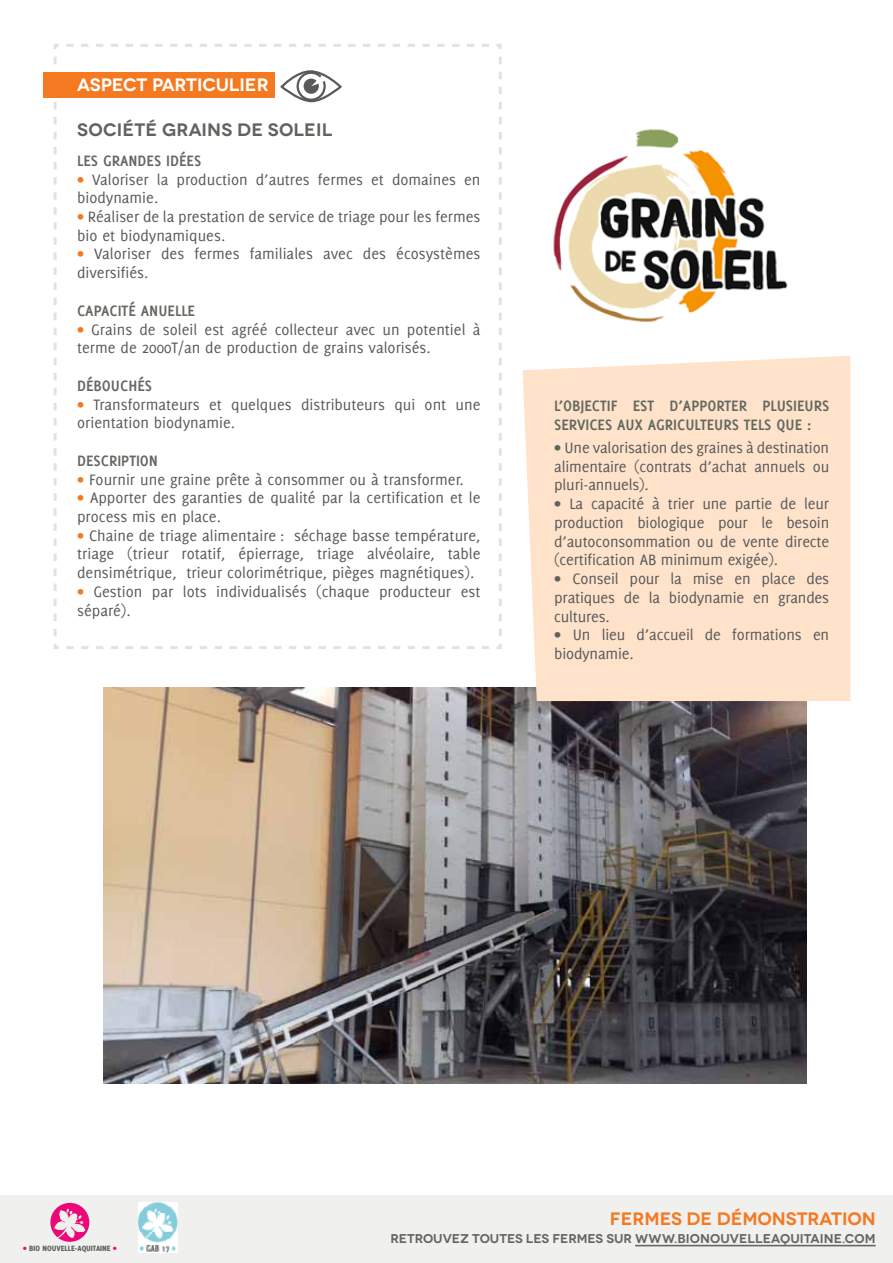
<style>
.page{position:relative;width:893px;height:1263px;background:#fff}
.page>*{position:absolute;margin:0;border:0;box-sizing:border-box;transform-origin:0 0}
.t1{font:600 18px "Novecentowide";letter-spacing:-.005em;color:#f47920}
.t2{font:600 18px "Novecentowide";letter-spacing:.01em;color:#5e645c}
.t3{font:600 18px "Novecentowide";letter-spacing:-.005em;color:#fff}
.t4{font:16.5px/18.8px "Delicious";color:#58595b}
.t5{font:700 16.5px/18.8px "Delicious";color:#636860}
.t6{font:600 12.75px "Novecentowide";color:#62675f}
.t7{font:800 8.4px "Delicious";color:#5e645c}
.s1{color:#f47920}
.s2{color:#5e645c}
.s3{color:#ed0677}
</style>
<div class="page">
<img style="left:103px;top:687px;width:703px;height:396px">
<div style="left:0;top:1195px;width:893px;height:68px;background:#f0f0ef"></div>
<hr style="left:635px;top:1245px;width:241px;height:1px;background:#62675f">
<svg style="left:50px;top:1203px;width:39px;height:39px"></svg>
<img style="left:138px;top:1202px;width:40px;height:51px">
<svg style="left:52px;top:44px;width:450px;height:605px"></svg>
<div style="left:43px;top:72px;width:231px;height:25px;background:#f47920"></div>
<div style="left:281px;top:70px;width:61px;height:32px;border:2px solid #58595b;border-radius:50%"></div>
<svg style="left:295px;top:71px;width:32px;height:31px"></svg>
<div style="left:523px;top:356px;width:327px;height:345px;background:#fee2ca"></div>
<img style="left:553px;top:129px;width:235px;height:193px">
<p class="t3" style="left:77px;top:73px;width:193px">ASPECT PARTICULIER</p>
<p class="t2" style="left:77px;top:119px;width:257px">SOCIÉTÉ GRAINS DE SOLEIL</p>
<p class="t5" style="left:77px;top:151px;width:126px">LES GRANDES IDÉES</p>
<p class="t4" style="left:77px;top:170px;width:405px"><span class="s1">•</span> Valoriser la production d’autres fermes et domaines en biodynamie.</p>
<p class="t4" style="left:77px;top:207px;width:405px"><span class="s1">•</span> Réaliser de la prestation de service de triage pour les fermes bio et biodynamiques.</p>
<p class="t4" style="left:77px;top:244px;width:405px"><span class="s1">•</span> Valoriser des fermes familiales avec des écosystèmes diversifiés.</p>
<p class="t5" style="left:77px;top:301px;width:120px">CAPACITÉ ANUELLE</p>
<p class="t4" style="left:77px;top:319px;width:405px"><span class="s1">•</span> Grains de soleil est agréé collecteur avec un potentiel à terme de 2000T/an de production de grains valorisés.</p>
<p class="t5" style="left:77px;top:376px;width:76px">DÉBOUCHÉS</p>
<p class="t4" style="left:77px;top:394px;width:405px"><span class="s1">•</span> Transformateurs et quelques distributeurs qui ont une orientation biodynamie.</p>
<p class="t5" style="left:77px;top:451px;width:82px">DESCRIPTION</p>
<p class="t4" style="left:77px;top:469px;width:388px"><span class="s1">•</span> Fournir une graine prête à consommer ou à transformer.</p>
<p class="t4" style="left:77px;top:488px;width:405px"><span class="s1">•</span> Apporter des garanties de qualité par la certification et le process mis en place.</p>
<p class="t4" style="left:77px;top:526px;width:405px;text-align:justify"><span class="s1">•</span> Chaine de triage alimentaire : séchage basse température, triage (trieur rotatif, épierrage, triage alvéolaire, table densimétrique, trieur colorimétrique, pièges magnétiques).</p>
<p class="t4" style="left:77px;top:582px;width:405px"><span class="s1">•</span> Gestion par lots individualisés (chaque producteur est séparé).</p>
<p class="t5" style="left:554px;top:396px;width:276px">L’OBJECTIF EST D’APPORTER PLU SIEURS<br>SERVICES AUX AGRICULTEURS TELS QUE :</p>
<p class="t4" style="left:554px;top:438px;width:276px;text-align:justify"><span class="s2">•</span> U ne valorisation des graines à destination alimentaire (contrats d’achat annuels ou pluri-annuels).</p>
<p class="t4" style="left:554px;top:494px;width:276px;text-align:justify"><span class="s2">•</span> La capacité à trier une partie de leur production biologique pour le besoin d’autoconsommation ou de vente directe (certification AB minimum exigée).</p>
<p class="t4" style="left:554px;top:569px;width:276px;text-align:justify"><span class="s2">•</span> Conseil pour la mise en place des pratiques de la biodynamie en grandes cultures.</p>
<p class="t4" style="left:554px;top:625px;width:276px"><span class="s2">•</span> U n lieu d’accueil de formations en biodynamie.</p>
<p class="t7" style="left:23px;top:1243px;width:95px"><span class="s3">•</span> BIO NOUVELLE-AQUITAINE <span class="s3">•</span></p>
<p class="t1" style="left:610px;top:1208px;width:267px">FERMES DE DÉMONSTRATION</p>
<p class="t6" style="left:390px;top:1231px;width:487px">RETROUVEZ TOUTES LES FERMES SUR WWW.BIONOUVELLEAQUITAINE.COM</p>
</div>
